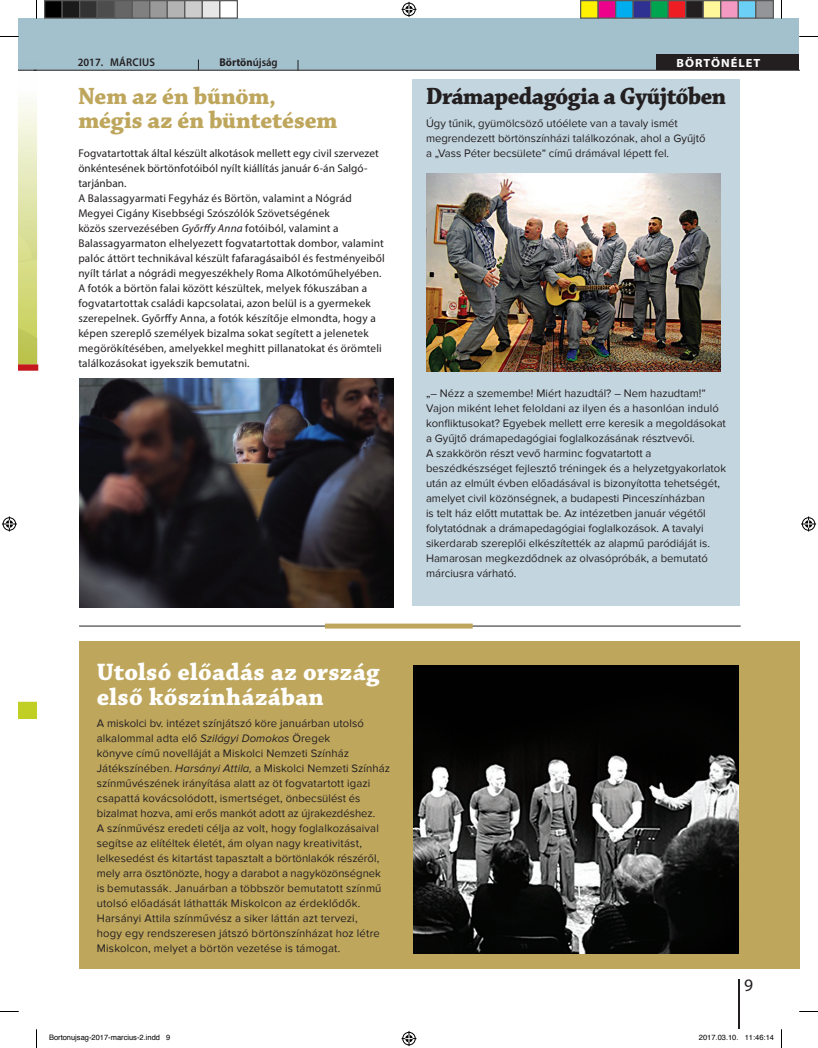
<style>
.page{position:relative;width:818px;height:1048px;background:#fff}
.page>*{position:absolute;margin:0;border:0;box-sizing:border-box;transform-origin:0 0}
.t1{font:700 25px/25px "Chaparral Pro";letter-spacing:.01em;color:#fff}
.t2{font:25px/23.8px "Chaparral Pro Bold Subh";letter-spacing:-.005em;color:#bea65c}
.t3{font:25px "Chaparral Pro Bold Subh";letter-spacing:-.02em;color:#231f20}
.t4{font:17.5px "Myriad Pro";color:#231f20}
.t5{font:700 11.88px "Myriad Pro";color:#fff;scale:1.05 1}
.t6{font:11.25px/15px "Proxima Nova";color:#231f20}
.t7{font:11.25px/15px "Myriad Pro";letter-spacing:.015em;color:#231f20}
.t8{font:600 11.25px "Myriad Pro";color:#231f20;scale:.95 1}
.t9{font:700 11.25px "Myriad Pro";color:#231f20;scale:.95 1}
.t10{font:7.5px "Helvetica";color:#000}
.s1{font-weight:600}
.s2{font-style:italic}
</style>
<div class="page">
<div style="left:79px;top:641px;width:719px;height:327px;background:#bea65c"></div>
<div style="left:19px;top:19px;width:779px;height:51px;background:#a3c0cd"></div>
<hr style="left:738px;top:979px;width:1px;height:50px;background:#231f20">
<img style="left:19px;top:69px;width:19px;height:649px">
<img style="left:413px;top:665px;width:325px;height:288px">
<svg style="left:19px;top:70px;width:15px;height:1px"></svg>
<hr style="left:34px;top:70px;width:764px;height:1px;background:#231f20">
<div style="left:655px;top:54px;width:126px;height:16px;background:#231f20"></div>
<div style="left:773px;top:54px;width:25px;height:16px;background:#231f20"></div>
<div style="left:412px;top:79px;width:327px;height:526px;background:#c3d5df"></div>
<img style="left:79px;top:378px;width:314px;height:229px">
<img style="left:426px;top:173px;width:294px;height:198px">
<hr style="left:79px;top:625px;width:661px;height:1px;background:#231f20">
<div style="left:325px;top:623px;width:147px;height:5px;background:#bea65c"></div>
<svg style="left:0;top:36px;width:19px;height:1px"></svg>
<svg style="left:798px;top:36px;width:19px;height:1px"></svg>
<svg style="left:0;top:1011px;width:19px;height:1px"></svg>
<svg style="left:799px;top:1011px;width:18px;height:1px"></svg>
<svg style="left:36px;top:0;width:1px;height:19px"></svg>
<svg style="left:36px;top:1029px;width:1px;height:18px"></svg>
<svg style="left:401px;top:2px;width:15px;height:15px"></svg>
<svg style="left:401px;top:1031px;width:15px;height:14px"></svg>
<svg style="left:2px;top:364px;width:37px;height:337px"></svg>
<svg style="left:801px;top:516px;width:14px;height:15px"></svg>
<div style="left:45px;top:1px;width:17px;height:17px;background:#000"></div>
<div style="left:44px;top:0;width:19px;height:19px;border:1px solid #595959"></div>
<div style="left:62px;top:1px;width:18px;height:17px;background:#1a1a1a"></div>
<div style="left:61px;top:0;width:19px;height:19px;border:1px solid #595959"></div>
<div style="left:80px;top:1px;width:17px;height:17px;background:#333"></div>
<div style="left:79px;top:0;width:19px;height:19px;border:1px solid #595959"></div>
<div style="left:97px;top:1px;width:18px;height:17px;background:#4d4d4d"></div>
<div style="left:96px;top:0;width:19px;height:19px;border:1px solid #595959"></div>
<div style="left:115px;top:1px;width:17px;height:17px;background:#666"></div>
<div style="left:114px;top:0;width:19px;height:19px;border:1px solid #595959"></div>
<div style="left:132px;top:1px;width:18px;height:17px;background:#808080"></div>
<div style="left:131px;top:0;width:19px;height:19px;border:1px solid #595959"></div>
<div style="left:150px;top:1px;width:17px;height:17px;background:#999"></div>
<div style="left:149px;top:0;width:19px;height:19px;border:1px solid #595959"></div>
<div style="left:167px;top:1px;width:18px;height:17px;background:#b3b3b3"></div>
<div style="left:166px;top:0;width:19px;height:19px;border:1px solid #595959"></div>
<div style="left:185px;top:1px;width:17px;height:17px;background:#ccc"></div>
<div style="left:184px;top:0;width:19px;height:19px;border:1px solid #595959"></div>
<div style="left:202px;top:1px;width:18px;height:17px;background:#e6e6e6"></div>
<div style="left:201px;top:0;width:19px;height:19px;border:1px solid #595959"></div>
<div style="left:219px;top:0;width:19px;height:19px;border:1px solid #595959"></div>
<div style="left:580px;top:1px;width:17px;height:17px;background:#fff101"></div>
<div style="left:579px;top:0;width:19px;height:19px;border:1px solid #595959"></div>
<div style="left:597px;top:1px;width:18px;height:17px;background:#ed028c"></div>
<div style="left:597px;top:0;width:19px;height:19px;border:1px solid #595959"></div>
<div style="left:615px;top:1px;width:17px;height:17px;background:#00aeef"></div>
<div style="left:614px;top:0;width:19px;height:19px;border:1px solid #595959"></div>
<div style="left:632px;top:1px;width:18px;height:17px;background:#2e3092"></div>
<div style="left:632px;top:0;width:19px;height:19px;border:1px solid #595959"></div>
<div style="left:650px;top:1px;width:17px;height:17px;background:#00a54f"></div>
<div style="left:649px;top:0;width:19px;height:19px;border:1px solid #595959"></div>
<div style="left:667px;top:1px;width:18px;height:17px;background:#ee1d23"></div>
<div style="left:667px;top:0;width:19px;height:19px;border:1px solid #595959"></div>
<div style="left:685px;top:1px;width:17px;height:17px;background:#231f20"></div>
<div style="left:684px;top:0;width:19px;height:19px;border:1px solid #595959"></div>
<div style="left:702px;top:1px;width:18px;height:17px;background:#fff79a"></div>
<div style="left:702px;top:0;width:19px;height:19px;border:1px solid #595959"></div>
<div style="left:720px;top:1px;width:17px;height:17px;background:#f499c2"></div>
<div style="left:719px;top:0;width:19px;height:19px;border:1px solid #595959"></div>
<div style="left:737px;top:1px;width:18px;height:17px;background:#6bcff6"></div>
<div style="left:737px;top:0;width:19px;height:19px;border:1px solid #595959"></div>
<div style="left:755px;top:1px;width:17px;height:17px;background:#939598"></div>
<div style="left:754px;top:0;width:19px;height:19px;border:1px solid #595959"></div>
<p class="t8" style="left:78px;top:55px;width:42px">2017. MÁRCIUS</p>
<p class="t9" style="left:219px;top:55px;width:63px">Börtön<span class="s1">újság</span></p>
<p class="t5" style="left:676px;top:55px;width:35px">BÖRTÖNÉ</p>
<p class="t5" style="left:738px;top:55px;width:15px">LET</p>
<h1 class="t2" style="left:78px;top:85px;width:260px">Nem az én bűnöm, mégis az én büntetésem</h1>
<p class="t7" style="left:78px;top:145px;width:308px">Fogvatartottak által készült alkotások mellett egy civil szervezet önkéntesének börtönfotóiból nyílt kiállítás január 6-án Salgó&shy;tarjánban.<br>A Balassagyarmati Fegyház és Börtön, valamint a Nógrád Megyei Cigány Kisebbségi Szószólók Szövetségének<br>közös szervezésében <span class="s2">Győrffy Anna</span> fotóiból, valamint a Balassagyarmaton elhelyezett fogvatartottak dombor, valamint palóc áttört technikával készült fafaragásaiból és festményeiből nyílt tárlat a nógrádi megyeszékhely Roma Alkotóműhelyében.<br>A fotók a börtön falai között készültek, melyek fókuszában a fogvatartottak családi kapcsolatai, azon belül is a gyermekek szerepelnek. Győrffy Anna, a fotók készítője elmondta, hogy a képen szereplő személyek bizalma sokat segített a jelenetek megörökítésében, amelyekkel meghitt pillanatokat és örömteli találkozásokat igyekszik bemutatni.</p>
<h1 class="t3" style="left:426px;top:82px;width:301px">Drámapedagógia a Gyűjtőben</h1>
<p class="t6" style="left:426px;top:115px;width:281px">Úgy tűnik, gyümölcsöző utóélete van a tavaly ismét megrendezett börtönszínházi találkozónak, ahol a Gyűjtő a „Vass Péter becsülete” című drámával lépett fel.</p>
<h1 class="t1" style="left:97px;top:660px;width:284px">Utolsó előadás az ország első kőszínházában</h1>
<p class="t6" style="left:97px;top:715px;width:294px">A miskolci bv. intézet színjátszó köre januárban utolsó alkalommal adta elő <span class="s2">Szilágyi Domokos</span> Öregek<br>könyve című novelláját a Miskolci Nemzeti Színház Játékszínében. <span class="s2">Harsányi Attila,</span> a Miskolci Nemzeti Színház színművészének irányítása alatt az öt fogvatartott igazi csapattá kovácsolódott, ismertséget, önbecsülést és bizalmat hozva, ami erős mankót adott az újrakezdéshez.<br>A színművész eredeti célja az volt, hogy foglalkozásaival segítse az elítéltek életét, ám olyan nagy kreativitást, lelkesedést és kitartást tapasztalt a börtönlakók részéről, mely arra ösztönözte, hogy a darabot a nagyközönségnek is bemutassák. Januárban a többször bemutatott színmű utolsó előadását láthatták Miskolcon az érdeklődők.<br>Harsányi Attila színművész a siker láttán azt tervezi,<br>hogy egy rendszeresen játszó börtönszínházat hoz létre Miskolcon, melyet a börtön vezetése is támogat.</p>
<p class="t6" style="left:426px;top:385px;width:301px">„– Nézz a szemembe! Miért hazudtál? – Nem hazudtam!” Vajon miként lehet feloldani az ilyen és a hasonlóan induló konfliktusokat? Egyebek mellett erre keresik a megoldásokat a Gyűjtő drámapedagógiai foglalkozásának résztvevői.<br>A szakkörön részt vevő harminc fogvatartott a beszédkészséget fejlesztő tréningek és a helyzetgyakorlatok után az elmúlt évben előadásával is bizonyította tehetségét, amelyet civil közönségnek, a budapesti Pinceszínházban<br>is telt ház előtt mutattak be. Az intézetben január végétől folytatódnak a drámapedagógiai foglalkozások. A tavalyi sikerdarab szereplői elkészítették az alapmű paródiáját is.<br>Hamarosan megkezdődnek az olvasópróbák, a bemutató márciusra várható.</p>
<h2 class="t4" style="left:743px;top:974px;width:10px">9</h2>
<p class="t10" style="left:49px;top:1031px;width:123px">Bortonujsag-2017-marcius-2.indd 9</p>
<p class="t10" style="left:698px;top:1031px;width:77px">2017.03.10. 11:46:14</p>
</div>
